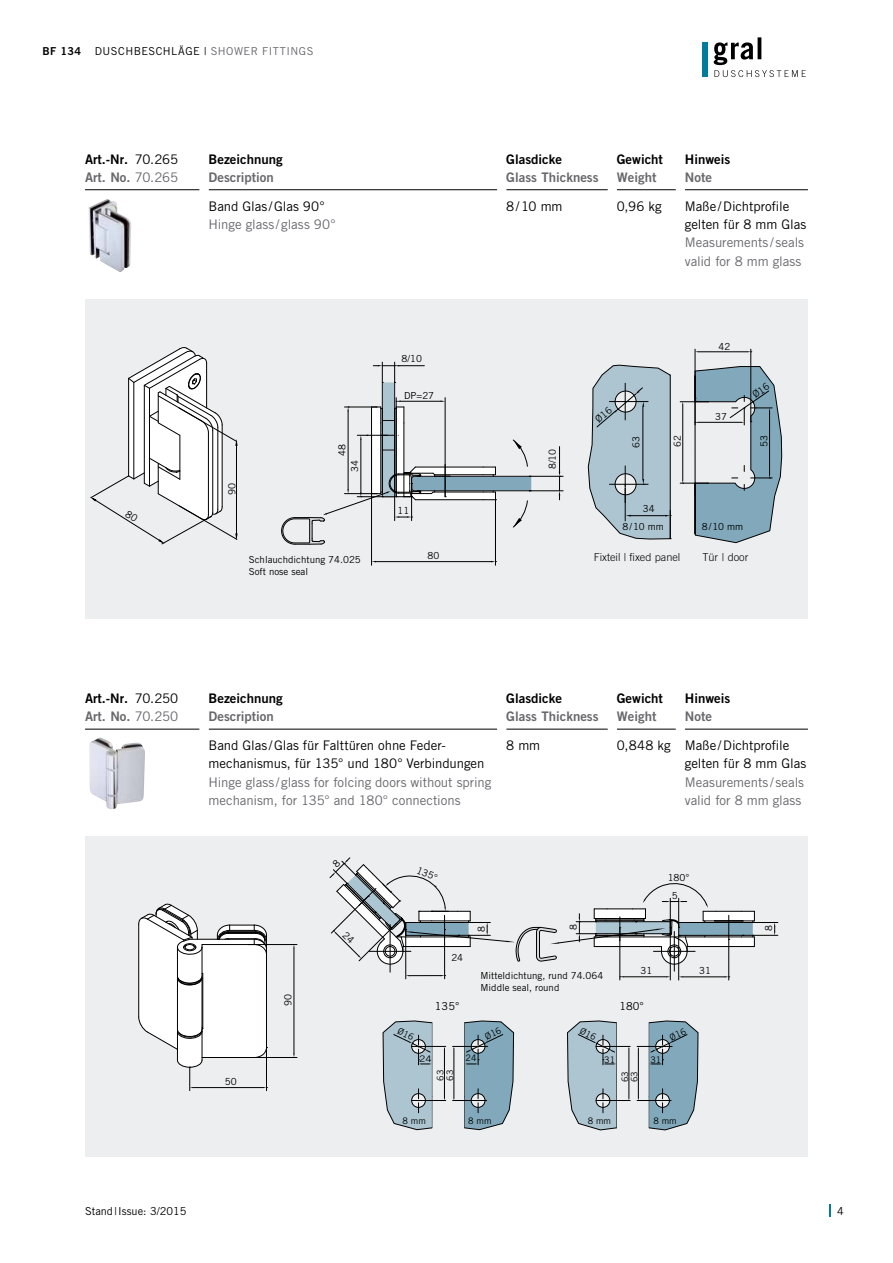
<style>
.page{position:relative;width:893px;height:1263px;background:#fff}
.page>*{position:absolute;margin:0;border:0;box-sizing:border-box;transform-origin:0 0}
.t1{font:13.2px/18.3px "Trade Gothic";letter-spacing:-.005em;color:#000}
.t2{font:13.2px/18.3px "Trade Gothic";letter-spacing:-.005em;color:#68676c}
.t3{font:13.2px/18.3px "Trade Gothic Bold Two";color:#000}
.t4{font:13.2px "Trade Gothic Bold Two";color:#68676c}
.t5{font:10.95px "Trade Gothic";letter-spacing:.035em;color:#000}
.t6{font:300 10.95px "Trade Gothic";color:#000}
.t7{font:10.95px "Trade Gothic";color:#000}
.t8{font:9.9px "Trade Gothic";color:#000}
.t9{font:9.75px/11.6px "Trade Gothic";color:#000}
.t10{font:9.6px "Trade Gothic";color:#000}
.t11{font:9px/9.4px "Trade Gothic";color:#000}
.t12{font:9px "Trade Gothic";color:#000;scale:1.16 1}
.s1{font-family:"Trade Gothic Bold Two"}
.s2{color:#68676c}
.s3{font-family:"Trade Gothic"}
.s4{font-family:"Trade Gothic";color:#68676c}
</style>
<div class="page">
<svg style="left:829px;top:1204px;width:2px;height:13px"></svg>
<div style="left:702px;top:43px;width:6px;height:34px;background:#007d9b"></div>
<svg style="left:714px;top:37px;width:92px;height:40px"></svg>
<hr style="left:85px;top:189px;width:115px;height:1px;background:#000">
<hr style="left:209px;top:189px;width:288px;height:1px;background:#000">
<hr style="left:506px;top:189px;width:102px;height:1px;background:#000">
<hr style="left:617px;top:189px;width:59px;height:1px;background:#000">
<hr style="left:685px;top:189px;width:123px;height:1px;background:#000">
<div style="left:85px;top:299px;width:722px;height:320px;background:#edeeef"></div>
<div style="left:382px;top:382px;width:13px;height:115px;background:#abc5d1;border:1px solid #150e10"></div>
<hr style="left:371px;top:494px;width:1px;height:71px;background:#000">
<hr style="left:495px;top:500px;width:1px;height:65px;background:#000">
<hr style="left:376px;top:561px;width:115px;height:1px;background:#000">
<hr style="left:529px;top:490px;width:34px;height:1px;background:#000">
<hr style="left:529px;top:476px;width:34px;height:1px;background:#000">
<hr style="left:445px;top:398px;width:1px;height:99px;background:#000">
<hr style="left:396px;top:398px;width:1px;height:99px;background:#000">
<svg style="left:373px;top:362px;width:51px;height:21px"></svg>
<svg style="left:559px;top:447px;width:1px;height:53px"></svg>
<svg style="left:281px;top:400px;width:251px;height:145px"></svg>
<hr style="left:695px;top:349px;width:1px;height:49px;background:#000">
<hr style="left:750px;top:349px;width:1px;height:73px;background:#000">
<hr style="left:698px;top:351px;width:49px;height:1px;background:#000">
<img style="left:88px;top:199px;width:43px;height:73px">
<hr style="left:85px;top:729px;width:115px;height:1px;background:#000">
<hr style="left:209px;top:729px;width:288px;height:1px;background:#000">
<hr style="left:506px;top:729px;width:102px;height:1px;background:#000">
<hr style="left:617px;top:729px;width:59px;height:1px;background:#000">
<hr style="left:685px;top:729px;width:123px;height:1px;background:#000">
<div style="left:85px;top:836px;width:722px;height:321px;background:#edeeef"></div>
<hr style="left:248px;top:944px;width:49px;height:1px;background:#000">
<hr style="left:248px;top:1057px;width:49px;height:1px;background:#000">
<hr style="left:294px;top:948px;width:1px;height:106px;background:#000">
<svg style="left:138px;top:904px;width:129px;height:187px"></svg>
<hr style="left:405px;top:929px;width:1px;height:50px;background:#000">
<hr style="left:444px;top:929px;width:1px;height:50px;background:#000">
<hr style="left:670px;top:928px;width:1px;height:52px;background:#000">
<hr style="left:620px;top:928px;width:1px;height:52px;background:#000">
<hr style="left:678px;top:935px;width:1px;height:45px;background:#000">
<hr style="left:728px;top:939px;width:1px;height:41px;background:#000">
<hr style="left:432px;top:1023px;width:1px;height:73px;background:#000">
<hr style="left:432px;top:1096px;width:1px;height:32px;background:#000">
<hr style="left:412px;top:1046px;width:34px;height:1px;background:#000">
<hr style="left:412px;top:1100px;width:34px;height:1px;background:#000">
<hr style="left:444px;top:1048px;width:1px;height:50px;background:#000">
<hr style="left:453px;top:1046px;width:34px;height:1px;background:#000">
<hr style="left:453px;top:1100px;width:34px;height:1px;background:#000">
<hr style="left:454px;top:1048px;width:1px;height:50px;background:#000">
<hr style="left:596px;top:1046px;width:34px;height:1px;background:#000">
<hr style="left:596px;top:1100px;width:34px;height:1px;background:#000">
<hr style="left:629px;top:1048px;width:1px;height:50px;background:#000">
<hr style="left:637px;top:1046px;width:34px;height:1px;background:#000">
<hr style="left:637px;top:1100px;width:34px;height:1px;background:#000">
<hr style="left:638px;top:1048px;width:1px;height:50px;background:#000">
<img style="left:89px;top:737px;width:56px;height:72px">
<svg style="left:90px;top:347px;width:148px;height:197px"></svg>
<svg style="left:680px;top:366px;width:102px;height:177px"></svg>
<svg style="left:588px;top:365px;width:83px;height:175px;background:#aabdc7"></svg>
<svg style="left:330px;top:857px;width:448px;height:120px"></svg>
<svg style="left:382px;top:1020px;width:50px;height:110px;background:#a7bbc5"></svg>
<svg style="left:464px;top:1020px;width:50px;height:110px;background:#83a3b1"></svg>
<svg style="left:567px;top:1020px;width:50px;height:110px;background:#a5b9c3"></svg>
<svg style="left:649px;top:1020px;width:50px;height:110px;background:#85a5b3"></svg>
<p class="t5" style="left:43px;top:45px;width:272px"><span class="s1">BF 134</span> DUSCHBESCHLÄGE | <span class="s2">SHOWER FITTINGS</span></p>
<p class="t3" style="left:85px;top:150px;width:95px">Art.-Nr. <span class="s3">70.265<br></span><span class="s2">Art. No.</span> <span class="s4">70.265</span></p>
<p class="t3" style="left:209px;top:150px;width:76px">Bezeichnung</p>
<p class="t4" style="left:209px;top:169px;width:67px">Description</p>
<p class="t1" style="left:209px;top:197px;width:118px">Band Glas /Glas 90°</p>
<p class="t2" style="left:209px;top:215px;width:129px">Hinge glass /glass 90°</p>
<p class="t8" style="left:226px;top:495px;width:14px;rotate:-90deg">90</p>
<p class="t9" style="left:336px;top:456px;width:13px;rotate:-90deg">48</p>
<p class="t9" style="left:349px;top:472px;width:13px;rotate:-90deg">34</p>
<p class="t9" style="left:249px;top:554px;width:113px">Schlauchdichtung 74.025<br>Soft nose seal</p>
<p class="t9" style="left:402px;top:353px;width:22px">8/10</p>
<p class="t9" style="left:404px;top:389px;width:32px">DP=27</p>
<p class="t9" style="left:397px;top:505px;width:13px">11</p>
<p class="t9" style="left:427px;top:549px;width:13px">80</p>
<p class="t3" style="left:506px;top:150px;width:57px">Glasdicke</p>
<p class="t4" style="left:506px;top:169px;width:94px">Glass Thickness</p>
<p class="t3" style="left:617px;top:150px;width:48px">Gewicht</p>
<p class="t4" style="left:617px;top:169px;width:41px">Weight</p>
<p class="t3" style="left:685px;top:150px;width:47px">Hinweis</p>
<p class="t4" style="left:685px;top:169px;width:29px">Note</p>
<p class="t1" style="left:506px;top:197px;width:58px">8/10 mm</p>
<p class="t1" style="left:617px;top:197px;width:47px">0,96 kg</p>
<p class="t1" style="left:685px;top:197px;width:123px">Maße/Dichtprofile gelten für 8 mm Glas</p>
<p class="t2" style="left:685px;top:233px;width:121px">Measurements / seals valid for 8 mm glass</p>
<p class="t10" style="left:718px;top:341px;width:13px">42</p>
<p class="t9" style="left:546px;top:469px;width:22px;rotate:-90deg">8/10</p>
<p class="t10" style="left:630px;top:448px;width:13px;rotate:-90deg">63</p>
<p class="t10" style="left:715px;top:411px;width:13px">37</p>
<p class="t10" style="left:672px;top:447px;width:13px;rotate:-90deg">62</p>
<p class="t10" style="left:758px;top:447px;width:13px;rotate:-90deg">53</p>
<p class="t10" style="left:643px;top:502px;width:13px">34</p>
<p class="t10" style="left:623px;top:521px;width:43px">8/10 mm</p>
<p class="t10" style="left:702px;top:521px;width:43px">8/10 mm</p>
<p class="t6" style="left:594px;top:551px;width:88px">Fixteil | fixed panel</p>
<p class="t6" style="left:702px;top:551px;width:47px">Tür | door</p>
<p class="t3" style="left:85px;top:689px;width:95px">Art.-Nr. <span class="s3">70.250<br></span><span class="s2">Art. No.</span> <span class="s4">70.250</span></p>
<p class="t3" style="left:209px;top:689px;width:76px">Bezeichnung</p>
<p class="t4" style="left:209px;top:708px;width:67px">Description</p>
<p class="t1" style="left:209px;top:736px;width:277px">Band Glas /Glas für Falttüren ohne Feder&shy;mechanismus, für 135° und 180° Verbindungen</p>
<p class="t2" style="left:209px;top:773px;width:284px">Hinge glass / glass for folcing doors without spring mechanism, for 135° and 180° connections</p>
<p class="t3" style="left:506px;top:689px;width:57px">Glasdicke</p>
<p class="t4" style="left:506px;top:708px;width:94px">Glass Thickness</p>
<p class="t3" style="left:617px;top:689px;width:48px">Gewicht</p>
<p class="t4" style="left:617px;top:708px;width:41px">Weight</p>
<p class="t3" style="left:685px;top:689px;width:47px">Hinweis</p>
<p class="t4" style="left:685px;top:708px;width:29px">Note</p>
<p class="t1" style="left:506px;top:736px;width:35px">8 mm</p>
<p class="t1" style="left:685px;top:736px;width:123px;text-indent:-68px">0,848 kg Maße/Dichtprofile gelten für 8 mm Glas</p>
<p class="t2" style="left:685px;top:773px;width:121px">Measurements / seals valid for 8 mm glass</p>
<p class="t9" style="left:419px;top:864px;width:23px;rotate:23deg">135°</p>
<p class="t9" style="left:668px;top:872px;width:23px">180°</p>
<p class="t9" style="left:225px;top:1076px;width:13px">50</p>
<p class="t9" style="left:282px;top:1006px;width:13px;rotate:-90deg">90</p>
<p class="t9" style="left:451px;top:951px;width:13px">24</p>
<p class="t9" style="left:672px;top:890px;width:7px">5</p>
<p class="t9" style="left:568px;top:930px;width:7px;rotate:-90deg">8</p>
<p class="t9" style="left:763px;top:931px;width:7px;rotate:-90deg">8</p>
<p class="t9" style="left:640px;top:965px;width:13px">31</p>
<p class="t9" style="left:699px;top:965px;width:13px">31</p>
<p class="t9" style="left:475px;top:932px;width:7px;rotate:-90deg">8</p>
<p class="t9" style="left:480px;top:970px;width:124px">Mitteldichtung, rund 74.064<br>Middle seal, round</p>
<p class="t5" style="left:435px;top:1000px;width:26px">135°</p>
<p class="t5" style="left:619px;top:1000px;width:26px">180°</p>
<p class="t12" style="left:419px;top:1053px;width:13px">24</p>
<p class="t11" style="left:465px;top:1053px;width:12px">24</p>
<p class="t11" style="left:604px;top:1054px;width:12px">31</p>
<p class="t11" style="left:650px;top:1054px;width:12px">31</p>
<p class="t11" style="left:436px;top:1081px;width:12px;rotate:-90deg">63<br>63</p>
<p class="t11" style="left:620px;top:1082px;width:12px;rotate:-90deg">63<br>63</p>
<p class="t11" style="left:403px;top:1115px;width:25px">8 mm</p>
<p class="t11" style="left:468px;top:1115px;width:25px">8 mm</p>
<p class="t11" style="left:588px;top:1115px;width:25px">8 mm</p>
<p class="t11" style="left:653px;top:1115px;width:25px">8 mm</p>
<p class="t7" style="left:85px;top:1204px;width:103px">Stand|Issue: 3/2015</p>
<p class="t5" style="left:837px;top:1204px;width:8px">4</p>
</div>
